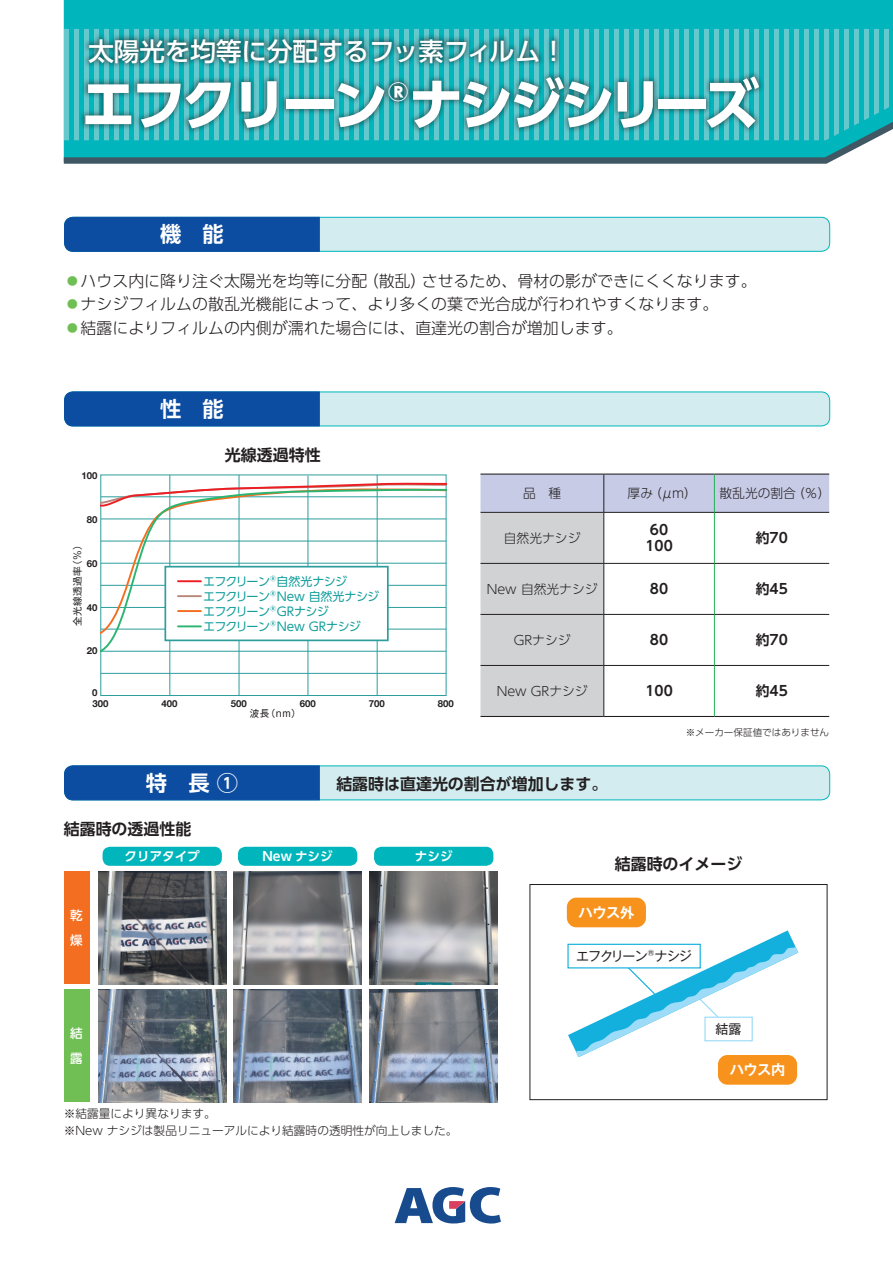
<style>
.page{position:relative;width:893px;height:1263px;background:#fff}
.page>*{position:absolute;margin:0;border:0;box-sizing:border-box;transform-origin:0 0}
.見出し{font:700 55.35px "UD Shin Go Pr 6 N";letter-spacing:-.09em;color:#fff}
.t1{font:500 25.5px "UD Shin Go Pr 6 N";color:#fff}
.見出し-2{font:700 22.95px "UD Shin Go Pr 6 N";color:#fff}
.見出し-3{font:700 21.3px "UD Shin Go Pr 6 N De";color:#fff}
.箇条書き{font:300 15.9px "UD Shin Go Pr 6 N";color:#231f20}
.写真下{font:700 15.9px "UD Shin Go Pr 6 N De";color:#231f20}
.本文12Q20H{font:700 15.9px "UD Shin Go Pr 6 N De";color:#231f20}
.t2{font:700 14.1px "Gothic MB101 Pr 6 N De";letter-spacing:-.02em;color:#fff}
.箇条書き-2{font:700 13.8px/15.9px "UD Shin Go Pr 6 N De";color:#231f20;text-align:center}
.t3{font:13.05px "Gothic MB101 Pr 6 N";letter-spacing:-.07em;color:#231f20}
.箇条書き-3{font:300 12.75px "UD Shin Go Pr 6 N";color:#231f20}
.見出し-4{font:700 12.6px "UD Shin Go Pr 6 N De";color:#fff}
.写真下-2{font:500 12.6px/25px "UD Shin Go Pr 6 N";color:#fff}
.t4{font:12px/15.1px "UD Shin Go Pr 6 N";letter-spacing:-.05em;color:#139e9c}
.箇条書き-4{font:300 11.7px "UD Shin Go Pr 6 N";color:#231f20}
.t5{font:700 9.6px "Helvetica Neue";color:#231f20}
.t6{font:9.6px/10.5px "Gothic MB101 Pr 6 N";letter-spacing:.05em;color:#231f20}
.図版{font:300 9.6px "UD Shin Go Pr 6 N";color:#231f20}
.s1{color:#6fbf54}
.s2{font-family:"Helvetica Neue";font-weight:700}
</style>
<div class="page">
<div style="left:64px;top:0;width:829px;height:29px;background:#00b6bc"></div>
<svg style="left:64px;top:29px;width:829px;height:58px;background:#33bfc4"></svg>
<svg style="left:63px;top:87px;width:830px;height:77px;background:#27acb2"></svg>
<div style="left:79px;top:70px;width:687px;height:65px;background:#231f20;opacity:.5"></div>
<div style="left:82px;top:32px;width:480px;height:38px;background:#231f20;opacity:.5"></div>
<div style="left:65px;top:217px;width:765px;height:34px;background:#d2ecef;border-radius:9px"></div>
<div style="left:64px;top:217px;width:766px;height:35px;border:1px solid #00b6bc;border-radius:9px"></div>
<div style="left:64px;top:216px;width:256px;height:36px;background:#0d4da1"></div>
<div style="left:64px;top:871px;width:25px;height:113px;background:#f36e21"></div>
<div style="left:64px;top:989px;width:25px;height:113px;background:#6fbf54"></div>
<img style="left:98px;top:871px;width:128px;height:113px">
<img style="left:234px;top:871px;width:127px;height:113px">
<img style="left:370px;top:871px;width:127px;height:113px">
<img style="left:98px;top:989px;width:128px;height:113px">
<img style="left:234px;top:989px;width:127px;height:113px">
<img style="left:370px;top:989px;width:127px;height:113px">
<div style="left:103px;top:847px;width:119px;height:19px;background:#00b6bc;border-radius:8px"></div>
<div style="left:238px;top:847px;width:119px;height:19px;background:#00b6bc;border-radius:8px"></div>
<div style="left:374px;top:847px;width:119px;height:19px;background:#00b6bc;border-radius:8px"></div>
<div style="left:65px;top:392px;width:765px;height:34px;background:#d2ecef;border-radius:9px"></div>
<div style="left:64px;top:391px;width:766px;height:35px;border:1px solid #00b6bc;border-radius:9px"></div>
<div style="left:64px;top:391px;width:256px;height:36px;background:#0d4da1"></div>
<div style="left:65px;top:766px;width:765px;height:34px;background:#d2ecef;border-radius:9px"></div>
<div style="left:64px;top:765px;width:766px;height:35px;border:1px solid #00b6bc;border-radius:9px"></div>
<div style="left:64px;top:765px;width:256px;height:36px;background:#0d4da1"></div>
<div style="left:100px;top:475px;width:346px;height:221px;border:1px solid #2d9d9d"></div>
<hr style="left:308px;top:476px;width:1px;height:219px;background:#2d9d9d">
<hr style="left:377px;top:475px;width:1px;height:220px;background:#2d9d9d">
<hr style="left:239px;top:475px;width:1px;height:220px;background:#2d9d9d">
<hr style="left:169px;top:475px;width:1px;height:220px;background:#2d9d9d">
<svg style="left:101px;top:482px;width:345px;height:3px"></svg>
<svg style="left:101px;top:488px;width:345px;height:186px"></svg>
<div style="left:165px;top:567px;width:223px;height:73px;background:#fff"></div>
<div style="left:164px;top:566px;width:225px;height:75px;border:2px solid #2d9d9d"></div>
<hr style="left:178px;top:580px;width:23px;height:2px;background:#ee1d23">
<hr style="left:178px;top:595px;width:23px;height:2px;background:#b7877b">
<hr style="left:178px;top:610px;width:23px;height:2px;background:#f36e21">
<hr style="left:178px;top:625px;width:23px;height:2px;background:#2bb572">
<svg style="left:480px;top:475px;width:349px;height:241px"></svg>
<hr style="left:480px;top:473px;width:124px;height:2px;background:#231f20">
<hr style="left:604px;top:473px;width:110px;height:2px;background:#231f20">
<hr style="left:714px;top:473px;width:115px;height:2px;background:#231f20">
<hr style="left:480px;top:716px;width:124px;height:1px;background:#231f20">
<hr style="left:604px;top:716px;width:110px;height:1px;background:#231f20">
<hr style="left:714px;top:716px;width:115px;height:1px;background:#231f20">
<hr style="left:603px;top:475px;width:1px;height:37px;background:#231f20">
<hr style="left:480px;top:512px;width:124px;height:1px;background:#231f20">
<hr style="left:604px;top:512px;width:110px;height:1px;background:#231f20">
<hr style="left:603px;top:513px;width:1px;height:50px;background:#231f20">
<hr style="left:714px;top:512px;width:115px;height:1px;background:#231f20">
<hr style="left:480px;top:563px;width:124px;height:1px;background:#231f20">
<hr style="left:604px;top:563px;width:110px;height:1px;background:#231f20">
<hr style="left:603px;top:564px;width:1px;height:50px;background:#231f20">
<hr style="left:714px;top:563px;width:115px;height:1px;background:#231f20">
<hr style="left:480px;top:614px;width:124px;height:1px;background:#231f20">
<hr style="left:604px;top:614px;width:110px;height:1px;background:#231f20">
<hr style="left:603px;top:615px;width:1px;height:50px;background:#231f20">
<hr style="left:714px;top:614px;width:115px;height:1px;background:#231f20">
<hr style="left:480px;top:665px;width:124px;height:1px;background:#231f20">
<hr style="left:604px;top:665px;width:110px;height:1px;background:#231f20">
<hr style="left:603px;top:666px;width:1px;height:50px;background:#231f20">
<hr style="left:714px;top:665px;width:115px;height:1px;background:#231f20">
<hr style="left:714px;top:475px;width:1px;height:37px;background:#21b259">
<hr style="left:714px;top:513px;width:1px;height:50px;background:#21b259">
<hr style="left:714px;top:564px;width:1px;height:50px;background:#21b259">
<hr style="left:714px;top:615px;width:1px;height:50px;background:#21b259">
<hr style="left:714px;top:666px;width:1px;height:50px;background:#21b259">
<svg style="left:395px;top:1187px;width:106px;height:36px"></svg>
<div style="left:567px;top:898px;width:79px;height:29px;background:#f7931d;border-radius:9px"></div>
<div style="left:718px;top:1055px;width:79px;height:30px;background:#f7931d;border-radius:9px"></div>
<svg style="left:568px;top:930px;width:230px;height:127px"></svg>
<div style="left:705px;top:1017px;width:47px;height:24px;background:#fff"></div>
<div style="left:704px;top:1016px;width:49px;height:25px;border:1px solid #9cdcf8"></div>
<div style="left:530px;top:884px;width:297px;height:216px;border:1px solid #231f20"></div>
<p class="t1" style="left:88px;top:30px;width:479px">太陽光を均等に分配するフッ素フィルム！</p>
<p class="見出し" style="left:81px;top:59px;width:680px">エフクリーンナシジシリーズ</p>
<p class="見出し-2" style="left:388px;top:74px;width:22px">®</p>
<p class="見出し-3" style="left:160px;top:217px;width:65px">機　能</p>
<p class="箇条書き" style="left:65px;top:268px;width:694px"><span class="s1">⃝</span>ハウス内に降り注ぐ太陽光を均等に分配（散乱）させるため、骨材の影ができにくくなります。</p>
<p class="箇条書き" style="left:65px;top:291px;width:655px"><span class="s1">⃝</span>ナシジフィルムの散乱光機能によって、より多くの葉で光合成が行われやすくなります。</p>
<p class="箇条書き" style="left:65px;top:315px;width:560px"><span class="s1">⃝</span>結露によりフィルムの内側が濡れた場合には、直達光の割合が増加します。</p>
<p class="見出し-3" style="left:160px;top:392px;width:65px">性　能</p>
<p class="t5" style="left:82px;top:468px;width:18px">100</p>
<p class="t5" style="left:87px;top:511px;width:12px">80</p>
<p class="t6" style="left:72px;top:626px;width:87px;rotate:-90deg">全光線透過率（％）</p>
<p class="t5" style="left:87px;top:556px;width:12px">60</p>
<p class="t5" style="left:87px;top:600px;width:12px">40</p>
<p class="t5" style="left:87px;top:643px;width:12px">20</p>
<p class="t5" style="left:92px;top:685px;width:7px">0</p>
<p class="t5" style="left:92px;top:696px;width:18px">300</p>
<p class="写真下" style="left:225px;top:442px;width:97px">光線透過特性</p>
<p class="t4" style="left:203px;top:573px;width:178px">エフクリーン®自然光ナシジ<br>エフクリーン®New 自然光ナシジエフクリーン®GRナシジ<br>エフクリーン®New GRナシジ</p>
<p class="t5" style="left:162px;top:696px;width:18px">400</p>
<p class="t5" style="left:231px;top:696px;width:18px">500</p>
<p class="t6" style="left:250px;top:697px;width:67px;text-indent:50px"><span class="s2">600</span>波長（nm）</p>
<p class="t5" style="left:369px;top:696px;width:18px">700</p>
<p class="t5" style="left:438px;top:696px;width:18px">800</p>
<p class="箇条書き-3" style="left:523px;top:483px;width:40px">品　種</p>
<p class="箇条書き-3" style="left:628px;top:483px;width:71px">厚み（μm）</p>
<p class="箇条書き-3" style="left:719px;top:483px;width:112px">散乱光の割合（％）</p>
<p class="箇条書き-3" style="left:504px;top:527px;width:78px">自然光ナシジ</p>
<p class="箇条書き-2" style="left:645px;top:522px;width:29px">60<br>100</p>
<p class="箇条書き-2" style="left:756px;top:529px;width:34px">約70</p>
<p class="箇条書き-3" style="left:487px;top:579px;width:112px">New 自然光ナシジ</p>
<p class="箇条書き-2" style="left:650px;top:581px;width:20px">80</p>
<p class="箇条書き-2" style="left:756px;top:581px;width:34px">約45</p>
<p class="箇条書き-3" style="left:514px;top:630px;width:58px">GRナシジ</p>
<p class="箇条書き-2" style="left:650px;top:632px;width:20px">80</p>
<p class="箇条書き-2" style="left:756px;top:632px;width:34px">約70</p>
<p class="箇条書き-3" style="left:497px;top:681px;width:92px">New GRナシジ</p>
<p class="箇条書き-2" style="left:645px;top:683px;width:29px">100</p>
<p class="箇条書き-2" style="left:756px;top:683px;width:34px">約45</p>
<p class="図版" style="left:686px;top:725px;width:145px">※メーカー保証値ではありません</p>
<p class="見出し-3" style="left:146px;top:765px;width:94px">特　長 ①</p>
<p class="本文12Q20H" style="left:336px;top:771px;width:273px">結露時は直達光の割合が増加します。</p>
<p class="写真下" style="left:64px;top:816px;width:129px">結露時の透過性能</p>
<p class="写真下-2" style="left:70px;top:902px;width:14px">乾燥</p>
<p class="写真下-2" style="left:70px;top:1020px;width:14px">結露</p>
<p class="見出し-4" style="left:125px;top:846px;width:77px">クリアタイプ</p>
<p class="見出し-4" style="left:263px;top:846px;width:72px">New ナシジ</p>
<p class="見出し-4" style="left:415px;top:846px;width:39px">ナシジ</p>
<p class="箇条書き-4" style="left:64px;top:1104px;width:154px">※結露量により異なります。</p>
<p class="箇条書き-4" style="left:64px;top:1121px;width:395px">※New ナシジは製品リニューアルにより結露時の透明性が向上しました。</p>
<p class="写真下" style="left:615px;top:851px;width:129px">結露時のイメージ</p>
<p class="t2" style="left:579px;top:901px;width:57px">ハウス外</p>
<p class="t3" style="left:576px;top:945px;width:117px">エフクリーン®ナシジ</p>
<p class="t3" style="left:716px;top:1018px;width:27px">結露</p>
<p class="t2" style="left:730px;top:1058px;width:57px">ハウス内</p>
</div>
